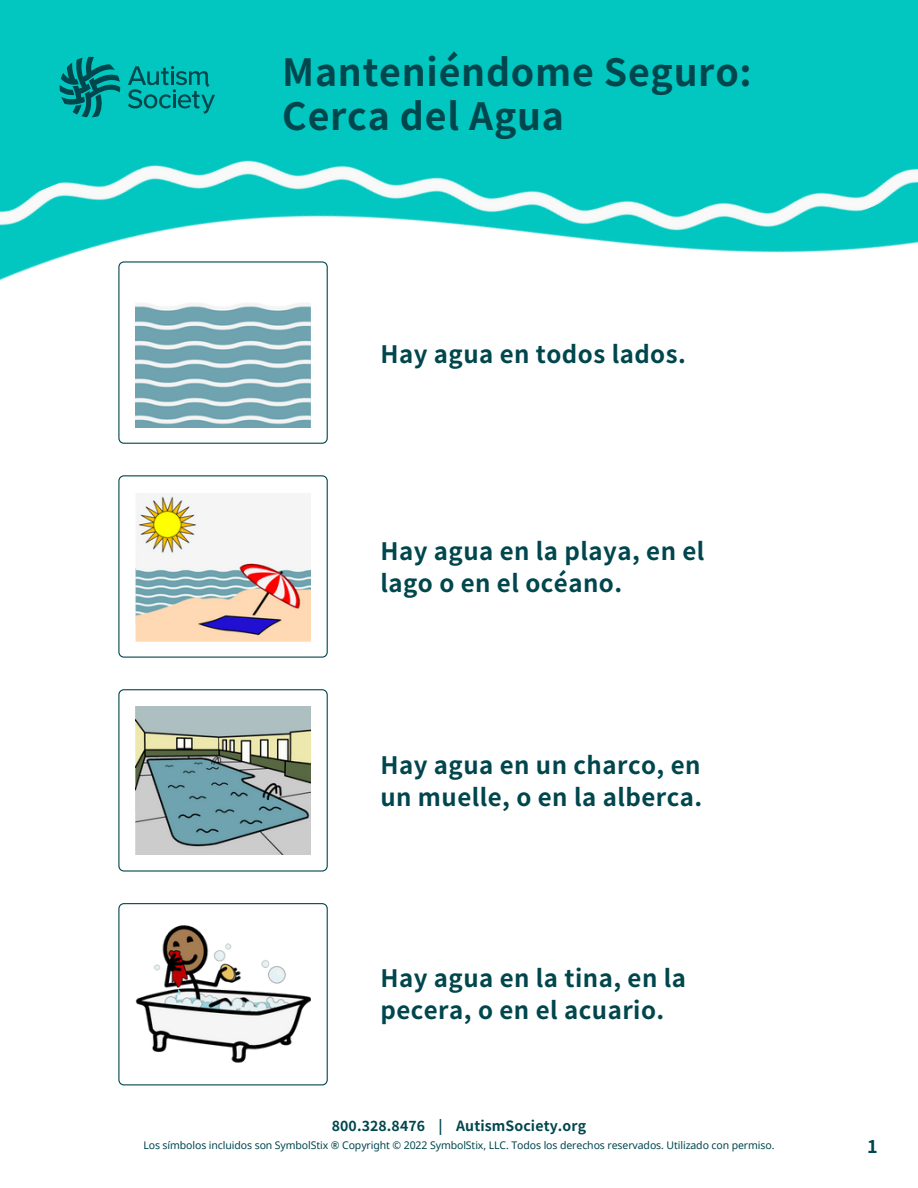
<style>
.page{position:relative;width:918px;height:1188px;background:#fff}
.page>*{position:absolute;margin:0;border:0;box-sizing:border-box;transform-origin:0 0}
.t1{font:700 37.5px/43.8px "Noto Sans JP";letter-spacing:.02em;color:#00464d}
.t2{font:700 24px/32.7px "Noto Sans JP";letter-spacing:.02em;color:#00464d}
.t3{font:700 18px "Noto Sans JP";color:#00464d}
.t4{font:700 14.1px "Noto Sans JP";letter-spacing:.01em;color:#00464d}
.t5{font:10.5px "Noto Sans";letter-spacing:-.01em;color:#00464d}
</style>
<div class="page">
<svg style="left:118px;top:689px;width:210px;height:182px"></svg>
<svg style="left:118px;top:903px;width:210px;height:182px"></svg>
<img style="left:0;top:0;width:918px;height:568px">
<svg style="left:128px;top:66px;width:87px;height:48px;background:#01a5a3"></svg>
<svg style="left:60px;top:57px;width:60px;height:60px;background:#018f8f"></svg>
<img style="left:136px;top:706px;width:174px;height:149px">
<img style="left:136px;top:493px;width:174px;height:149px">
<img style="left:136px;top:279px;width:174px;height:149px">
<img style="left:136px;top:919px;width:174px;height:149px">
<h1 class="t1" style="left:282px;top:48px;width:471px">Manteniéndome Seguro:<br>Cerca del Agua</h1>
<p class="t2" style="left:380px;top:336px;width:307px">Hay agua en todos lados.</p>
<h2 class="t2" style="left:380px;top:533px;width:326px">Hay agua en la playa, en el lago o en el océano.</h2>
<h2 class="t2" style="left:380px;top:747px;width:323px">Hay agua en un charco, en un muelle, o en la alberca.</h2>
<p class="t2" style="left:380px;top:960px;width:307px">Hay agua en la tina, en la pecera, o en el acuario.</p>
<p class="t4" style="left:332px;top:1115px;width:256px">800.328.8476 | AutismSociety.org</p>
<h3 class="t5" style="left:143px;top:1138px;width:633px">Los símbolos incluidos son SymbolStix ® Copyright © 2022 SymbolStix, LLC. Todos los derechos reservados. Utilizado con permiso.</h3>
<h2 class="t3" style="left:867px;top:1133px;width:10px">1</h2>
</div>
